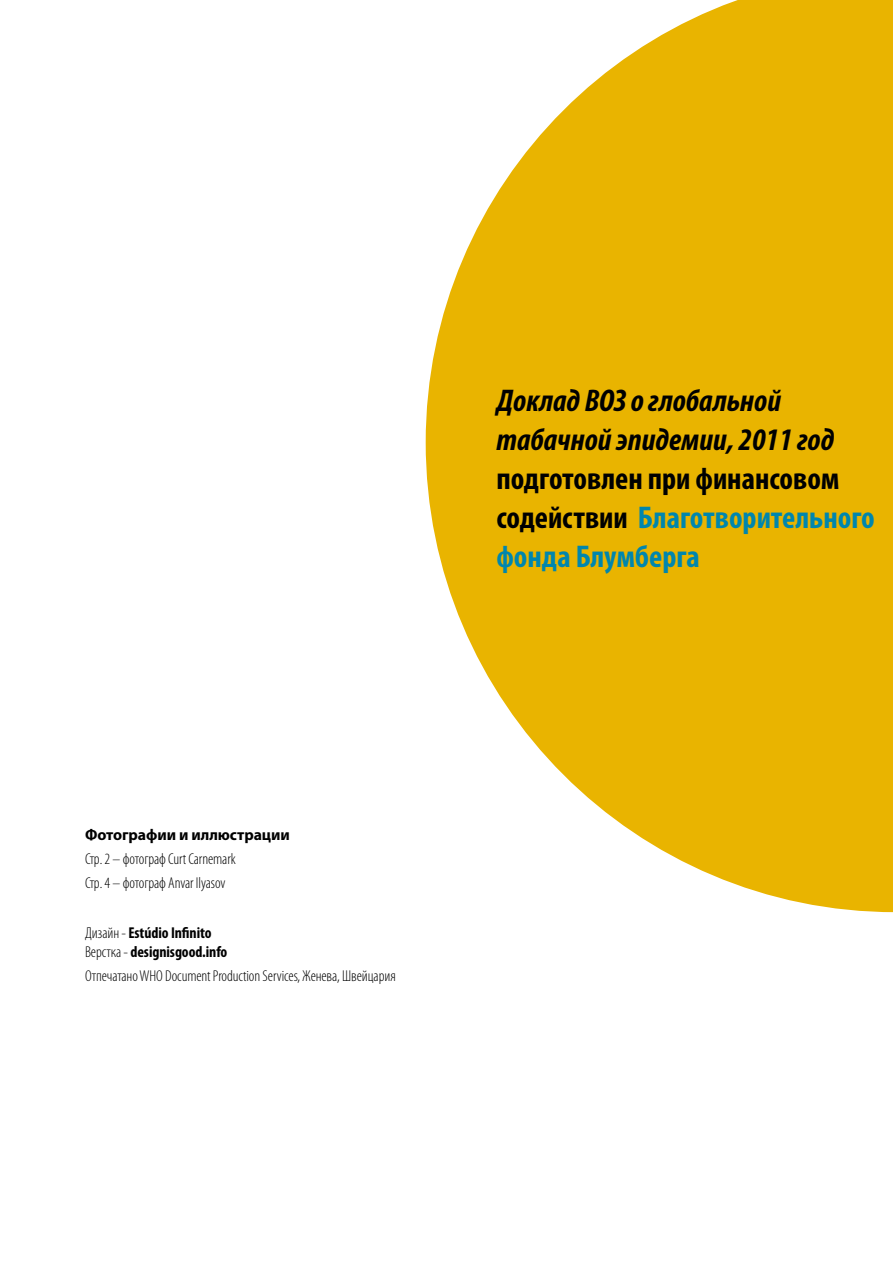
<style>
.page{position:relative;width:893px;height:1263px;background:#fff}
.page>*{position:absolute;margin:0;border:0;box-sizing:border-box;transform-origin:0 0}
.t1{font:700 condensed 31.5px/39px "Myriad Pro";color:#000}
.t2{font:italic 700 condensed 31.5px/39px "Myriad Pro";color:#000}
.t3{font:300 condensed 15.75px/23.7px "Myriad Pro";letter-spacing:-.005em;color:#000}
.t4{font:700 condensed 15.75px/19.5px "Myriad Pro";letter-spacing:-.005em;color:#000}
.t5{font:700 15.75px "Myriad Pro";letter-spacing:-.005em;color:#000}
.s1{color:#0086ad}
.s2{font-weight:300}
</style>
<div class="page">
<svg style="left:426px;top:0;width:467px;height:912px"></svg>
<h1 class="t2" style="left:496px;top:381px;width:340px">Доклад ВОЗ о глобальной табачной эпидемии, 2011 год</h1>
<h1 class="t1" style="left:496px;top:460px;width:380px">подготовлен при финансовом содействии <span class="s1">Благотворительного фонда Блумберга</span></h1>
<p class="t5" style="left:85px;top:826px;width:206px">Фотографии и иллюстрации</p>
<p class="t3" style="left:85px;top:847px;width:152px">Стр. 2 – фотограф Curt Carnemark<br>Стр. 4 – фотограф Anvar Ilyasov</p>
<p class="t4" style="left:85px;top:923px;width:144px"><span class="s2">Дизайн -</span> Estúdio Infinito<br><span class="s2">Верстка -</span> designisgood.info</p>
<p class="t3" style="left:85px;top:964px;width:312px">Отпечатано WHO Document Production Services, Женева, Швейцария</p>
</div>
